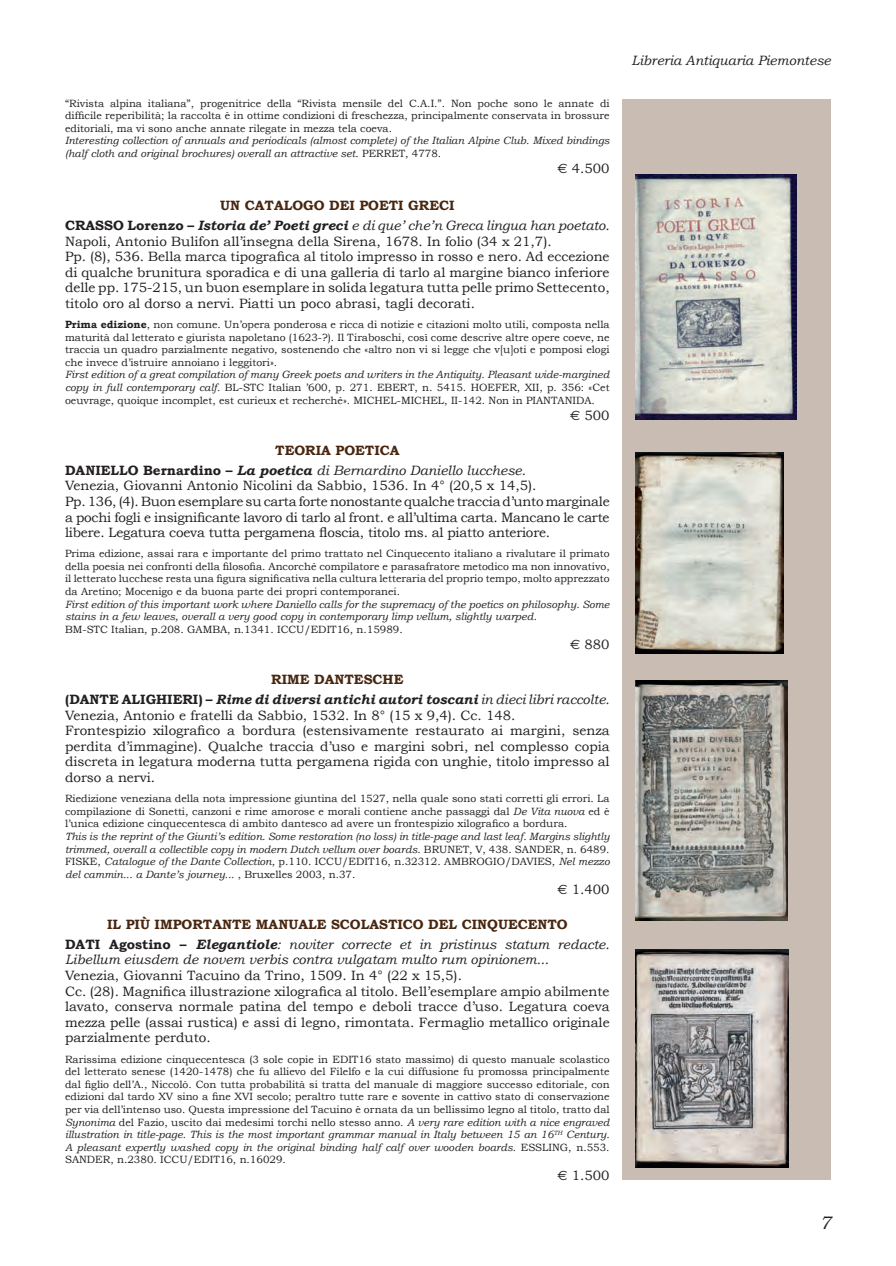
<style>
.page{position:relative;width:896px;height:1266px;background:#fff}
.page>*{position:absolute;margin:0;border:0;box-sizing:border-box;transform-origin:0 0}
.t1{font:italic 18px "Bookman Old Style";color:#231f20}
.t2{font:13.5px/15.6px "Bookman Old Style";color:#231f20}
.t3{font:italic 13.5px/19.8px "Bookman Old Style";color:#231f20;text-align:center}
.t4{font:700 13.5px/19.8px "Bookman Old Style";color:#48260f;text-align:center}
.t5{font:italic 700 13.5px/19.8px "Bookman Old Style";color:#231f20;text-align:center}
.t6{font:10.5px/12.6px "Bookman Old Style";color:#231f20;text-align:justify}
.t7{font:italic 10.5px/12.6px "Bookman Old Style";color:#231f20}
.s1{font-style:normal}
.s2{font-family:"Euro Sans"}
.s3{font-weight:700;font-style:normal;color:#48260f}
.s4{font-weight:700;font-style:normal}
.s5{font-weight:700}
.s6{font-style:italic}
.s7{font-style:normal;color:#48260f}
.s8{font-weight:400}
.s9{color:#231f20}
.s10{font-style:italic;color:#231f20}
.s11{font-weight:400;font-style:italic;color:#231f20}
</style>
<div class="page">
<div style="left:622px;top:99px;width:208px;height:1080px;background:#c9bcb2"></div>
<img style="left:635px;top:174px;width:160px;height:245px">
<img style="left:635px;top:452px;width:148px;height:201px">
<img style="left:635px;top:680px;width:152px;height:240px">
<img style="left:635px;top:949px;width:153px;height:218px">
<p class="t6" style="left:65px;top:97px;width:546px">“Rivista alpina italiana”, progenitrice della “Rivista mensile del C.A.I.”. Non poche sono le annate di difficile reperibilità; la raccolta è in ottime condizioni di freschezza, principalmente conservata in brossure editoriali, ma vi sono anche annate rilegate in mezza tela coeva.</p>
<p class="t7" style="left:65px;top:134px;width:546px">Interesting collection of annuals and periodicals (almost complete) of the Italian Alpine Club. Mixed bindings (half cloth and original brochures) overall an attractive set<span class="s1">. PERRET, 4778.</span></p>
<p class="t2" style="left:557px;top:161px;width:54px"><span class="s2">€</span> 4.500</p>
<p class="t3" style="left:65px;top:195px;width:546px"><span class="s3">UN CATALOGO DEI POETI GRECI<br></span><span class="s4">CRASSO Lorenzo –</span> <span class="s5">Istoria de’ Poeti greci</span> e di que’ che’n Greca lingua han poetato.</p>
<p class="t2" style="left:65px;top:233px;width:546px">Napoli, Antonio Bulifon all’insegna della Sirena, 1678. In folio (34 x 21,7).<br>Pp. (8), 536. Bella marca tipografica al titolo impresso in rosso e nero. Ad eccezione di qualche brunitura sporadica e di una galleria di tarlo al margine bianco inferiore delle pp. 175-215, un buon esemplare in solida legatura tutta pelle primo Settecento, titolo oro al dorso a nervi. Piatti un poco abrasi, tagli decorati.</p>
<p class="t6" style="left:65px;top:318px;width:546px"><span class="s5">Prima edizione</span>, non comune. Un’opera ponderosa e ricca di notizie e citazioni molto utili, composta nella maturità dal letterato e giurista napoletano (1623-?). Il Tiraboschi, così come descrive altre opere coeve, ne traccia un quadro parzialmente negativo, sostenendo che «altro non vi si legge che v[u]oti e pomposi elogi che invece d’istruire annoiano i leggitori».</p>
<p class="t6" style="left:65px;top:368px;width:546px"><span class="s6">First edition of a great compilation of many Greek poets and writers in the Antiquity. Pleasant wide-margined copy in full contemporary calf.</span> BL-STC Italian ’600, p. 271. EBERT, n. 5415. HOEFER, XII, p. 356: «Cet oeuvrage, quoique incomplet, est curieux et recherché». MICHEL-MICHEL, II-142. Non in PIANTANIDA.</p>
<p class="t2" style="left:570px;top:407px;width:41px"><span class="s2">€</span> 500</p>
<p class="t3" style="left:65px;top:440px;width:462px;text-align:left;text-indent:210px"><span class="s3">TEORIA POETICA<br></span><span class="s4">DANIELLO Bernardino –</span> <span class="s5">La poetica</span> di Bernardino Daniello lucchese.</p>
<p class="t2" style="left:65px;top:478px;width:546px">Venezia, Giovanni Antonio Nicolini da Sabbio, 1536. In 4° (20,5 x 14,5).<br>Pp. 136, (4). Buon esemplare su carta forte nonostante qualche traccia d’unto marginale a pochi fogli e insignificante lavoro di tarlo al front. e all’ultima carta. Mancano le carte libere. Legatura coeva tutta pergamena floscia, titolo ms. al piatto anteriore.</p>
<p class="t6" style="left:65px;top:547px;width:546px">Prima edizione, assai rara e importante del primo trattato nel Cinquecento italiano a rivalutare il primato della poesia nei confronti della filosofia. Ancorché compilatore e parasafratore metodico ma non innovativo, il letterato lucchese resta una figura significativa nella cultura letteraria del proprio tempo, molto apprezzato da Aretino; Mocenigo e da buona parte dei propri contemporanei.</p>
<p class="t7" style="left:65px;top:597px;width:546px">First edition of this important work where Daniello calls for the supremacy of the poetics on philosophy. Some stains in a few leaves, overall a very good copy in contemporary limp vellum, slightly warped.</p>
<p class="t6" style="left:65px;top:623px;width:339px">BM-STC Italian, p.208. GAMBA, n.1341. ICCU/EDIT16, n.15989.</p>
<p class="t2" style="left:570px;top:636px;width:41px"><span class="s2">€</span> 880</p>
<p class="t5" style="left:65px;top:669px;width:546px"><span class="s7">RIME DANTESCHE<br></span><span class="s1">(DANTE ALIGHIERI) –</span> Rime di diversi antichi autori toscani <span class="s8">in dieci libri raccolte.</span></p>
<p class="t2" style="left:65px;top:707px;width:546px">Venezia, Antonio e fratelli da Sabbio, 1532. In 8° (15 x 9,4). Cc. 148.<br>Frontespizio xilografico a bordura (estensivamente restaurato ai margini, senza perdita d’immagine). Qualche traccia d’uso e margini sobri, nel complesso copia discreta in legatura moderna tutta pergamena rigida con unghie, titolo impresso al dorso a nervi.</p>
<p class="t6" style="left:65px;top:792px;width:546px">Riedizione veneziana della nota impressione giuntina del 1527, nella quale sono stati corretti gli errori. La compilazione di Sonetti, canzoni e rime amorose e morali contiene anche passaggi dal <span class="s6">De Vita nuova</span> ed è l’unica edizione cinquecentesca di ambito dantesco ad avere un frontespizio xilografico a bordura.</p>
<p class="t7" style="left:65px;top:830px;width:546px;text-align:justify">This is the reprint of the Giunti’s edition. Some restoration (no loss) in title-page and last leaf. Margins slightly trimmed, overall a collectible copy in modern Dutch vellum over boards<span class="s1">. BRUNET, V, 438. SANDER, n. 6489.<br>FISKE,</span> Catalogue of the Dante Collection<span class="s1">, p.110. ICCU/EDIT16, n.32312. AMBROGIO/DAVIES,</span> Nel mezzo del cammin... a Dante’s journey... <span class="s1">, Bruxelles 2003, n.37.</span></p>
<p class="t2" style="left:557px;top:881px;width:54px"><span class="s2">€</span> 1.400</p>
<p class="t4" style="left:65px;top:914px;width:546px">IL PIÙ IMPORTANTE MANUALE SCOLASTICO DEL CINQUECENTO<br><span class="s9">DATI Agostino –</span> <span class="s10">Elegantiole</span><span class="s11">: noviter correcte et in pristinus statum redacte.</span></p>
<p class="t3" style="left:65px;top:949px;width:485px">Libellum eiusdem de novem verbis contra vulgatam multo rum opinionem...</p>
<p class="t2" style="left:65px;top:967px;width:546px">Venezia, Giovanni Tacuino da Trino, 1509. In 4° (22 x 15,5).<br>Cc. (28). Magnifica illustrazione xilografica al titolo. Bell’esemplare ampio abilmente lavato, conserva normale patina del tempo e deboli tracce d’uso. Legatura coeva mezza pelle (assai rustica) e assi di legno, rimontata. Fermaglio metallico originale parzialmente perduto.</p>
<p class="t6" style="left:65px;top:1052px;width:546px">Rarissima edizione cinquecentesca (3 sole copie in EDIT16 stato massimo) di questo manuale scolastico del letterato senese (1420-1478) che fu allievo del Filelfo e la cui diffusione fu promossa principalmente dal figlio dell’A., Niccolò. Con tutta probabilità si tratta del manuale di maggiore successo editoriale, con edizioni dal tardo XV sino a fine XVI secolo; peraltro tutte rare e sovente in cattivo stato di conservazione per via dell’intenso uso. Questa impressione del Tacuino è ornata da un bellissimo legno al titolo, tratto dal <span class="s6">Synonima</span> del Fazio, uscito dai medesimi torchi nello stesso anno. <span class="s6">A very rare edition with a nice engraved illustration in title-page. This is the most important grammar manual in Italy between 15 an 16</span><sup>TH</sup> <span class="s6">Century.<br>A pleasant expertly washed copy in the original binding half calf over wooden boards.</span> ESSLING, n.553.<br>SANDER, n.2380. ICCU/EDIT16, n.16029.</p>
<p class="t2" style="left:557px;top:1167px;width:54px"><span class="s2">€</span> 1.500</p>
<p class="t3" style="left:631px;top:51px;width:201px">Libreria Antiquaria Piemontese</p>
<h1 class="t1" style="left:819px;top:1212px;width:13px">7</h1>
</div>
